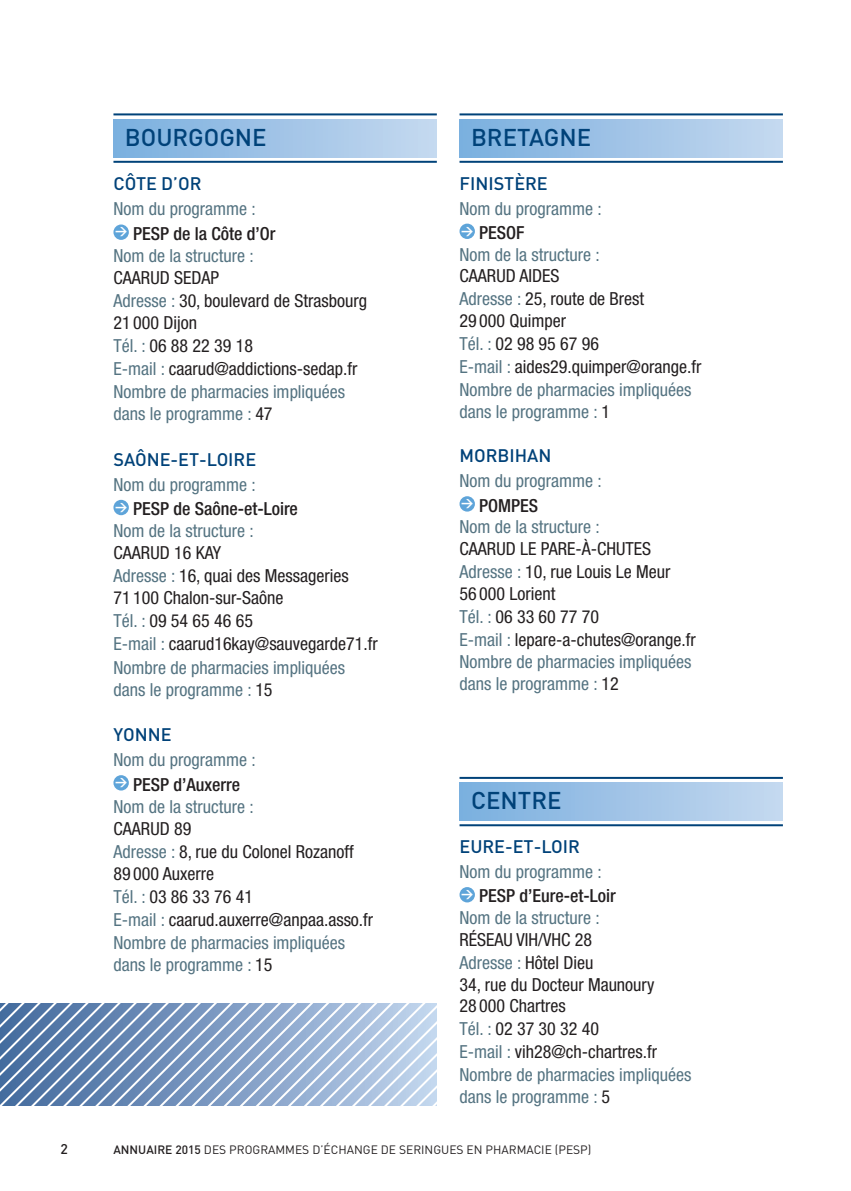
<style>
.page{position:relative;width:851px;height:1191px;background:#fff}
.page>*{position:absolute;margin:0;border:0;box-sizing:border-box;transform-origin:0 0}
.t1{font:500 24px "DIN";color:#004279}
.t2{font:condensed 18px/22.4px "Helvetica Neue";color:#231f20}
.t3{font:condensed 18px "Helvetica Neue";color:#557482}
.t4{font:500 condensed 18px "Helvetica Neue";color:#231f20}
.t5{font:500 18px "DIN";color:#004279}
.t6{font:500 14px "DIN";color:#231f20}
.t7{font:12px "DIN";color:#231f20}
.t8{font:700 12px "DIN";color:#fff}
.s1{color:#557482}
.s2{font-weight:500}
</style>
<div class="page">
<div style="left:459px;top:783px;width:323px;height:37px;background:linear-gradient(to right,#7aafdf,#c5d8ef)"></div>
<div style="left:459px;top:119px;width:323px;height:38px;background:linear-gradient(to right,#7aafdf,#c5d8ef)"></div>
<div style="left:113px;top:119px;width:324px;height:38px;background:linear-gradient(to right,#7aafdf,#c5d8ef)"></div>
<hr style="left:113px;top:113px;width:324px;height:2px;background:#004279">
<hr style="left:113px;top:161px;width:324px;height:2px;background:#004279">
<hr style="left:459px;top:113px;width:323px;height:2px;background:#004279">
<hr style="left:459px;top:161px;width:323px;height:2px;background:#004279">
<hr style="left:459px;top:777px;width:323px;height:2px;background:#004279">
<hr style="left:459px;top:824px;width:323px;height:2px;background:#004279">
<div style="left:113px;top:224px;width:16px;height:16px;background:#5ea4d9;border-radius:50%"></div>
<div style="left:113px;top:500px;width:16px;height:15px;background:#5ea4d9;border-radius:50%"></div>
<div style="left:113px;top:775px;width:16px;height:15px;background:#5ea4d9;border-radius:50%"></div>
<div style="left:459px;top:224px;width:16px;height:15px;background:#5ea4d9;border-radius:50%"></div>
<div style="left:459px;top:496px;width:16px;height:15px;background:#5ea4d9;border-radius:50%"></div>
<div style="left:459px;top:887px;width:16px;height:15px;background:#5ea4d9;border-radius:50%"></div>
<svg style="left:0;top:1003px;width:437px;height:103px;background:#95adce"></svg>
<h1 class="t1" style="left:125px;top:123px;width:143px">BOURGOGNE</h1>
<p class="t5" style="left:113px;top:173px;width:90px">CÔTE D’OR</p>
<p class="t3" style="left:113px;top:202px;width:144px">Nom du programme :</p>
<p class="t4" style="left:133px;top:227px;width:144px">PESP de la Côte d’Or</p>
<p class="t3" style="left:113px;top:249px;width:142px">Nom de la structure :</p>
<p class="t2" style="left:113px;top:267px;width:255px">CAARUD SEDAP<br><span class="s1">Adresse :</span> 30, boulevard de Strasbourg<br>21 000 Dijon<br><span class="s1">Tél. :</span> 06 88 22 39 18<br><span class="s1">E-mail :</span> caarud@addictions-sedap.fr<br><span class="s1">Nombre de pharmacies impliquées dans le programme :</span> 47</p>
<p class="t5" style="left:113px;top:449px;width:144px">SAÔNE-ET-LOIRE</p>
<p class="t3" style="left:113px;top:478px;width:144px">Nom du programme :</p>
<p class="t4" style="left:133px;top:502px;width:166px">PESP de Saône-et-Loire</p>
<p class="t3" style="left:113px;top:524px;width:142px">Nom de la structure :</p>
<p class="t2" style="left:113px;top:543px;width:266px">CAARUD 16 KAY<br><span class="s1">Adresse :</span> 16, quai des Messageries<br>71 100 Chalon-sur-Saône<br><span class="s1">Tél. :</span> 09 54 65 46 65<br><span class="s1">E-mail :</span> caarud16kay@sauvegarde71.fr<br><span class="s1">Nombre de pharmacies impliquées dans le programme :</span> 15</p>
<p class="t5" style="left:113px;top:724px;width:60px">YONNE</p>
<p class="t3" style="left:113px;top:753px;width:144px">Nom du programme :</p>
<p class="t4" style="left:133px;top:777px;width:108px">PESP d’Auxerre</p>
<p class="t3" style="left:113px;top:799px;width:142px">Nom de la structure :</p>
<p class="t2" style="left:113px;top:818px;width:261px">CAARUD 89<br><span class="s1">Adresse :</span> 8, rue du Colonel Rozanoff<br>89 000 Auxerre<br><span class="s1">Tél. :</span> 03 86 33 76 41<br><span class="s1">E-mail :</span> caarud.auxerre@anpaa.asso.fr<br><span class="s1">Nombre de pharmacies impliquées dans le programme :</span> 15</p>
<p class="t8" style="left:115px;top:224px;width:14px">&gt;</p>
<p class="t8" style="left:115px;top:499px;width:14px">&gt;</p>
<p class="t8" style="left:115px;top:775px;width:14px">&gt;</p>
<h1 class="t1" style="left:471px;top:123px;width:122px">BRETAGNE</h1>
<p class="t5" style="left:459px;top:173px;width:90px">FINISTÈRE</p>
<p class="t3" style="left:459px;top:202px;width:144px">Nom du programme :</p>
<p class="t4" style="left:479px;top:226px;width:47px">PESOF</p>
<p class="t3" style="left:459px;top:248px;width:142px">Nom de la structure :</p>
<p class="t2" style="left:459px;top:266px;width:243px">CAARUD AIDES<br><span class="s1">Adresse :</span> 25, route de Brest<br>29 000 Quimper<br><span class="s1">Tél. :</span> 02 98 95 67 96<br><span class="s1">E-mail :</span> aides29.quimper@orange.fr<br><span class="s1">Nombre de pharmacies impliquées dans le programme :</span> 1</p>
<p class="t5" style="left:459px;top:445px;width:93px">MORBIHAN</p>
<p class="t3" style="left:459px;top:474px;width:144px">Nom du programme :</p>
<p class="t4" style="left:479px;top:499px;width:60px">POMPES</p>
<p class="t3" style="left:459px;top:520px;width:142px">Nom de la structure :</p>
<p class="t2" style="left:459px;top:539px;width:238px">CAARUD LE PARE-À-CHUTES<br><span class="s1">Adresse :</span> 10, rue Louis Le Meur<br>56 000 Lorient<br><span class="s1">Tél. :</span> 06 33 60 77 70<br><span class="s1">E-mail :</span> lepare-a-chutes@orange.fr<br><span class="s1">Nombre de pharmacies impliquées dans le programme :</span> 12</p>
<p class="t8" style="left:461px;top:223px;width:14px">&gt;</p>
<p class="t8" style="left:461px;top:496px;width:14px">&gt;</p>
<h1 class="t1" style="left:471px;top:787px;width:92px">CENTRE</h1>
<p class="t5" style="left:459px;top:836px;width:122px">EURE-ET-LOIR</p>
<p class="t3" style="left:459px;top:865px;width:144px">Nom du programme :</p>
<p class="t4" style="left:479px;top:889px;width:138px">PESP d’Eure-et-Loir</p>
<p class="t3" style="left:459px;top:911px;width:142px">Nom de la structure :</p>
<p class="t2" style="left:459px;top:930px;width:233px">RÉSEAU VIH/VHC 28<br><span class="s1">Adresse :</span> Hôtel Dieu<br>34, rue du Docteur Maunoury<br>28 000 Chartres<br><span class="s1">Tél. :</span> 02 37 30 32 40<br><span class="s1">E-mail :</span> vih28@ch-chartres.fr<br><span class="s1">Nombre de pharmacies impliquées dans le programme :</span> 5</p>
<p class="t8" style="left:461px;top:887px;width:14px">&gt;</p>
<p class="t6" style="left:61px;top:1141px;width:9px">2</p>
<p class="t7" style="left:113px;top:1143px;width:479px"><span class="s2">ANNUAIRE 2015</span> DES PROGRAMMES D’ÉCHANGE DE SERINGUES EN PHARMACIE (PESP)</p>
</div>
